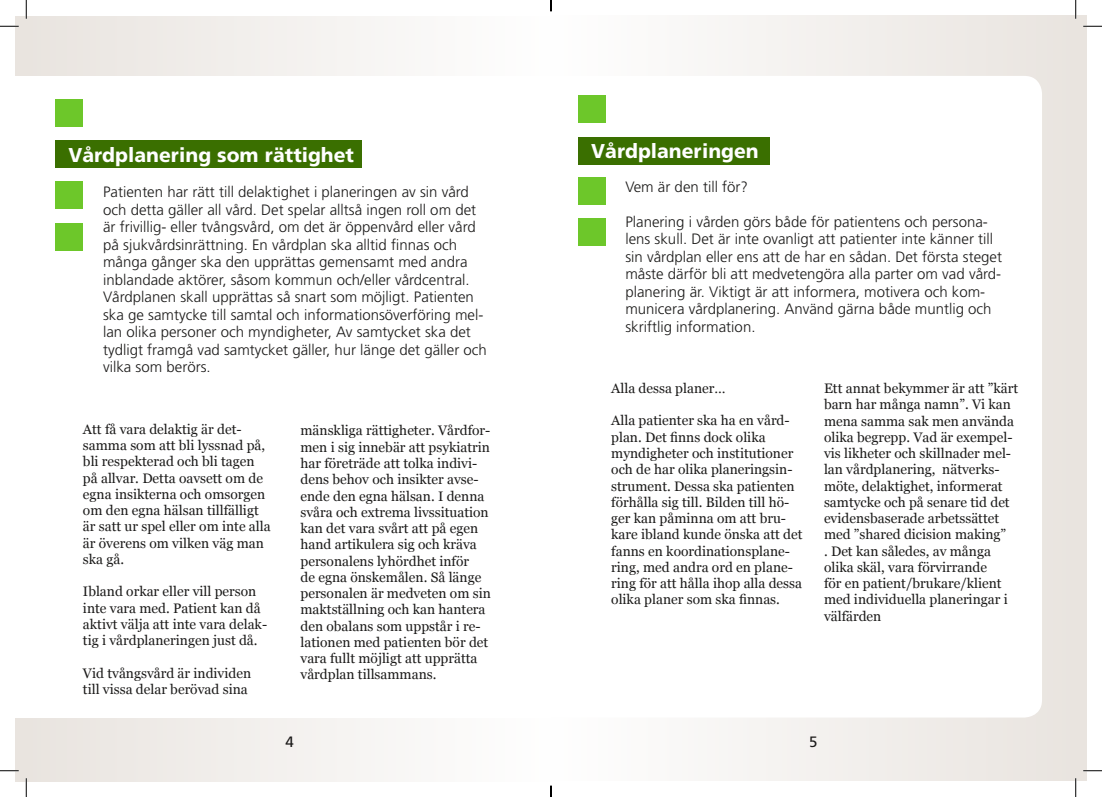
<style>
.page{position:relative;width:1102px;height:797px;background:#fff}
.page>*{position:absolute;margin:0;border:0;box-sizing:border-box;transform-origin:0 0}
.t1{font:800 20px "Frutiger SLLOTF";color:#fff}
.t2{font:300 15px/17.5px "Frutiger SLLOTF";color:#1b1a19}
.t3{font:15px "Frutiger SLLOTF";color:#1b1a19}
.t4{font:13.75px/16.2px "Georgia";color:#1b1a19}
</style>
<div class="page">
<div style="left:16px;top:16px;width:535px;height:765px;background:linear-gradient(to right,#e9e4df,#fefefe)"></div>
<div style="left:551px;top:16px;width:535px;height:765px;background:linear-gradient(to right,#fefefe,#e9e4df)"></div>
<div style="left:522px;top:76px;width:519px;height:641px;background:#fff;border-radius:18px"></div>
<div style="left:16px;top:76px;width:535px;height:641px;background:#fff"></div>
<div style="left:56px;top:99px;width:27px;height:27px;background:#6dc72a"></div>
<div style="left:56px;top:141px;width:306px;height:27px;background:#3a6f00"></div>
<div style="left:56px;top:182px;width:27px;height:27px;background:#6dc72a"></div>
<div style="left:56px;top:223px;width:27px;height:27px;background:#6dc72a"></div>
<div style="left:578px;top:95px;width:28px;height:27px;background:#6dc72a"></div>
<div style="left:578px;top:178px;width:28px;height:27px;background:#6dc72a"></div>
<div style="left:578px;top:219px;width:28px;height:27px;background:#6dc72a"></div>
<div style="left:578px;top:137px;width:191px;height:27px;background:#3a6f00"></div>
<svg style="left:0;top:25px;width:19px;height:2px"></svg>
<svg style="left:1083px;top:25px;width:18px;height:2px"></svg>
<svg style="left:0;top:770px;width:19px;height:1px"></svg>
<svg style="left:1083px;top:770px;width:18px;height:1px"></svg>
<svg style="left:25px;top:0;width:2px;height:19px"></svg>
<svg style="left:25px;top:778px;width:2px;height:19px"></svg>
<svg style="left:1074px;top:0;width:2px;height:19px"></svg>
<svg style="left:1074px;top:778px;width:2px;height:19px"></svg>
<svg style="left:550px;top:785px;width:1px;height:12px"></svg>
<h1 class="t1" style="left:68px;top:143px;width:287px">Vårdplanering som rättighet</h1>
<p class="t2" style="left:103px;top:183px;width:385px">Patienten har rätt till delaktighet i planeringen av sin vård och detta gäller all vård. Det spelar alltså ingen roll om det är frivillig- eller tvångsvård, om det är öppenvård eller vård på sjukvårdsinrättning. En vårdplan ska alltid finnas och många gånger ska den upprättas gemensamt med andra inblandade aktörer, såsom kommun och/eller vårdcentral.<br>Vårdplanen skall upprättas så snart som möjligt. Patienten ska ge samtycke till samtal och informationsöverföring mel&shy;lan olika personer och myndigheter, Av samtycket ska det tydligt framgå vad samtycket gäller, hur länge det gäller och vilka som berörs.</p>
<p class="t4" style="left:83px;top:421px;width:189px">Att få vara delaktig är det&shy;samma som att bli lyssnad på, bli respekterad och bli tagen på allvar. Detta oavsett om de egna insikterna och omsorgen om den egna hälsan tillfälligt är satt ur spel eller om inte alla är överens om vilken väg man ska gå.</p>
<p class="t4" style="left:83px;top:583px;width:186px">Ibland orkar eller vill person inte vara med. Patient kan då aktivt välja att inte vara delak&shy;tig i vårdplaneringen just då.</p>
<p class="t4" style="left:83px;top:664px;width:170px">Vid tvångsvård är individen till vissa delar berövad sina</p>
<p class="t4" style="left:300px;top:422px;width:192px">mänskliga rättigheter. Vårdfor&shy;men i sig innebär att psykiatrin har företräde att tolka indivi&shy;dens behov och insikter avse&shy;ende den egna hälsan. I denna svåra och extrema livssituation kan det vara svårt att på egen hand artikulera sig och kräva personalens lyhördhet inför<br>de egna önskemålen. Så länge personalen är medveten om sin maktställning och kan hantera den obalans som uppstår i re&shy;lationen med patienten bör det vara fullt möjligt att upprätta vårdplan tillsammans.</p>
<p class="t3" style="left:285px;top:733px;width:10px">4</p>
<h1 class="t1" style="left:591px;top:139px;width:169px">Vårdplaneringen</h1>
<p class="t2" style="left:625px;top:178px;width:124px">Vem är den till för?</p>
<p class="t2" style="left:625px;top:213px;width:378px">Planering i vården görs både för patientens och persona&shy;lens skull. Det är inte ovanligt att patienter inte känner till sin vårdplan eller ens att de har en sådan. Det första steget måste därför bli att medvetengöra alla parter om vad vård&shy;planering är. Viktigt är att informera, motivera och kom&shy;municera vårdplanering. Använd gärna både muntlig och skriftlig information.</p>
<p class="t4" style="left:611px;top:380px;width:116px">Alla dessa planer…</p>
<p class="t4" style="left:611px;top:412px;width:193px">Alla patienter ska ha en vård&shy;plan. Det finns dock olika myndigheter och institutioner och de har olika planeringsin&shy;strument. Dessa ska patienten förhålla sig till. Bilden till hö&shy;ger kan påminna om att bru&shy;kare ibland kunde önska att det fanns en koordinationsplane&shy;ring, med andra ord en plane&shy;ring för att hålla ihop alla dessa olika planer som ska finnas.</p>
<p class="t4" style="left:823px;top:380px;width:196px">Ett annat bekymmer är att ”kärt barn har många namn”. Vi kan mena samma sak men använda olika begrepp. Vad är exempel&shy;vis likheter och skillnader mel&shy;lan vårdplanering, nätverks&shy;möte, delaktighet, informerat samtycke och på senare tid det evidensbaserade arbetssättet med ”shared dicision making”<br>. Det kan således, av många olika skäl, vara förvirrande<br>för en patient/brukare/klient med individuella planeringar i välfärden</p>
<p class="t3" style="left:809px;top:733px;width:10px">5</p>
</div>
